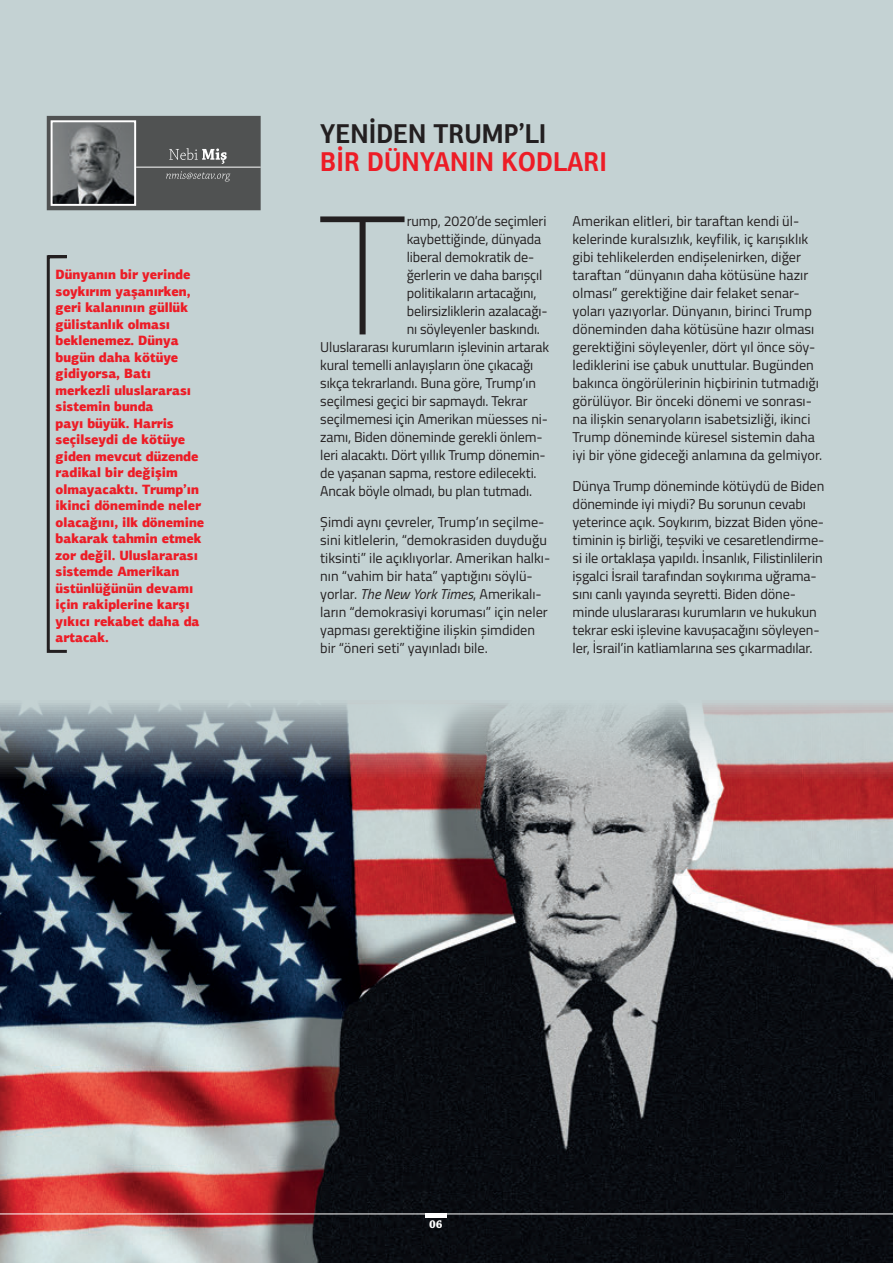
<style>
.page{position:relative;width:893px;height:1263px;background:#fff}
.page>*{position:absolute;margin:0;border:0;box-sizing:border-box;transform-origin:0 0}
.t1{font:100 168.6px "Titillium Web";color:#231f20}
.t2{font:700 27.3px "PF Agora Sans Pro";color:#ed1c26;scale:.9 1}
.t3{font:700 27.3px "PF Agora Sans Pro";color:#231f20;scale:.9 1}
.t4{font:14.25px/18px "Titillium Web";letter-spacing:-.01em;color:#231f20}
.t5{font:900 13.5px/16.5px "PF Agora Sans Pro";color:#ed1c26;scale:.95 1}
.t6{font:700 12px "Chaparral Pro";color:#fff}
.s1{font-style:italic}
</style>
<div class="page">
<div style="left:0;top:0;width:893px;height:816px;background:#c4d2d3"></div>
<svg style="left:47px;top:116px;width:214px;height:94px;background:#616364"></svg>
<svg style="left:46px;top:255px;width:21px;height:398px"></svg>
<img style="left:0;top:703px;width:893px;height:560px">
<hr style="left:425px;top:1214px;width:21px;height:4px;background:#fff">
<hr style="left:0;top:1214px;width:893px;height:1px;background:#fff">
<p class="t5" style="left:56px;top:266px;width:158px">Dünyanın bir yerinde soykırım yaşanırken, geri kalanının güllük gülistanlık olması beklenemez. Dünya bugün daha kötüye gidiyorsa, Batı merkezli uluslararası sistemin bunda<br>payı büyük. Harris seçilseydi de kötüye giden mevcut düzende radikal bir değişim olmayacaktı. Trump’ın ikinci döneminde neler olacağını, ilk dönemine bakarak tahmin etmek zor değil. Uluslararası sistemde Amerikan üstünlüğünün devamı için rakiplerine karşı yıkıcı rekabet daha da artacak.</p>
<h2 class="t3" style="left:320px;top:116px;width:253px">YENIDEN TRUMP’LI</h2>
<h2 class="t2" style="left:320px;top:145px;width:320px">BIR DÜNYANIN KODLARI</h2>
<h1 class="t1" style="left:318px;top:155px;width:90px">T</h1>
<p class="t4" style="left:407px;top:212px;width:141px">rump, 2020’de seçimleri</p>
<p class="t4" style="left:407px;top:230px;width:136px">kaybettiğinde, dünyada</p>
<p class="t4" style="left:407px;top:248px;width:129px">liberal demokratik de-</p>
<p class="t4" style="left:407px;top:266px;width:137px">ğerlerin ve daha barışçıl</p>
<p class="t4" style="left:407px;top:284px;width:131px">politikaların artacağını,</p>
<p class="t4" style="left:407px;top:302px;width:142px">belirsizliklerin azalacağı-</p>
<p class="t4" style="left:407px;top:320px;width:135px">nı söyleyenler baskındı.</p>
<p class="t4" style="left:320px;top:338px;width:230px">Uluslararası kurumların işlevinin artarak</p>
<p class="t4" style="left:320px;top:356px;width:215px">kural temelli anlayışların öne çıkacağı</p>
<p class="t4" style="left:320px;top:374px;width:217px">sıkça tekrarlandı. Buna göre, Trump’ın</p>
<p class="t4" style="left:320px;top:392px;width:209px">seçilmesi geçici bir sapmaydı. Tekrar</p>
<p class="t4" style="left:320px;top:410px;width:229px">seçilmemesi için Amerikan müesses ni-</p>
<p class="t4" style="left:320px;top:428px;width:224px">zamı, Biden döneminde gerekli önlem-</p>
<p class="t4" style="left:320px;top:446px;width:227px">leri alacaktı. Dört yıllık Trump dönemin-</p>
<p class="t4" style="left:320px;top:464px;width:218px">de yaşanan sapma, restore edilecekti.</p>
<p class="t4" style="left:320px;top:482px;width:213px">Ancak böyle olmadı, bu plan tutmadı.</p>
<p class="t4" style="left:320px;top:512px;width:232px">Şimdi aynı çevreler, Trump’ın seçilme&shy;sini kitlelerin, “demokrasiden duyduğu tiksinti” ile açıklıyorlar. Amerikan halkı&shy;nın “vahim bir hata” yaptığını söylü&shy;yorlar. <span class="s1">The New York Times</span>, Amerikalı&shy;ların “demokrasiyi koruması” için neler yapması gerektiğine ilişkin şimdiden bir “öneri seti” yayınladı bile.</p>
<p class="t4" style="left:573px;top:212px;width:251px">Amerikan elitleri, bir taraftan kendi ül&shy;kelerinde kuralsızlık, keyfilik, iç karışıklık gibi tehlikelerden endişelenirken, diğer taraftan “dünyanın daha kötüsüne hazır olması” gerektiğine dair felaket senar&shy;yoları yazıyorlar. Dünyanın, birinci Trump döneminden daha kötüsüne hazır olması gerektiğini söyleyenler, dört yıl önce söy&shy;lediklerini ise çabuk unuttular. Bugünden bakınca öngörülerinin hiçbirinin tutmadığı görülüyor. Bir önceki dönemi ve sonrası&shy;na ilişkin senaryoların isabetsizliği, ikinci Trump döneminde küresel sistemin daha iyi bir yöne gideceği anlamına da gelmiyor.</p>
<p class="t4" style="left:573px;top:476px;width:253px">Dünya Trump döneminde kötüydü de Biden döneminde iyi miydi? Bu sorunun cevabı yeterince açık. Soykırım, bizzat Biden yöne&shy;timinin iş birliği, teşviki ve cesaretlendirme&shy;si ile ortaklaşa yapıldı. İnsanlık, Filistinlilerin işgalci İsrail tarafından soykırıma uğrama&shy;sını canlı yayında seyretti. Biden döne&shy;minde uluslararası kurumların ve hukukun tekrar eski işlevine kavuşacağını söyleyen&shy;ler, İsrail’in katliamlarına ses çıkarmadılar.</p>
<p class="t6" style="left:429px;top:1217px;width:15px">06</p>
</div>
